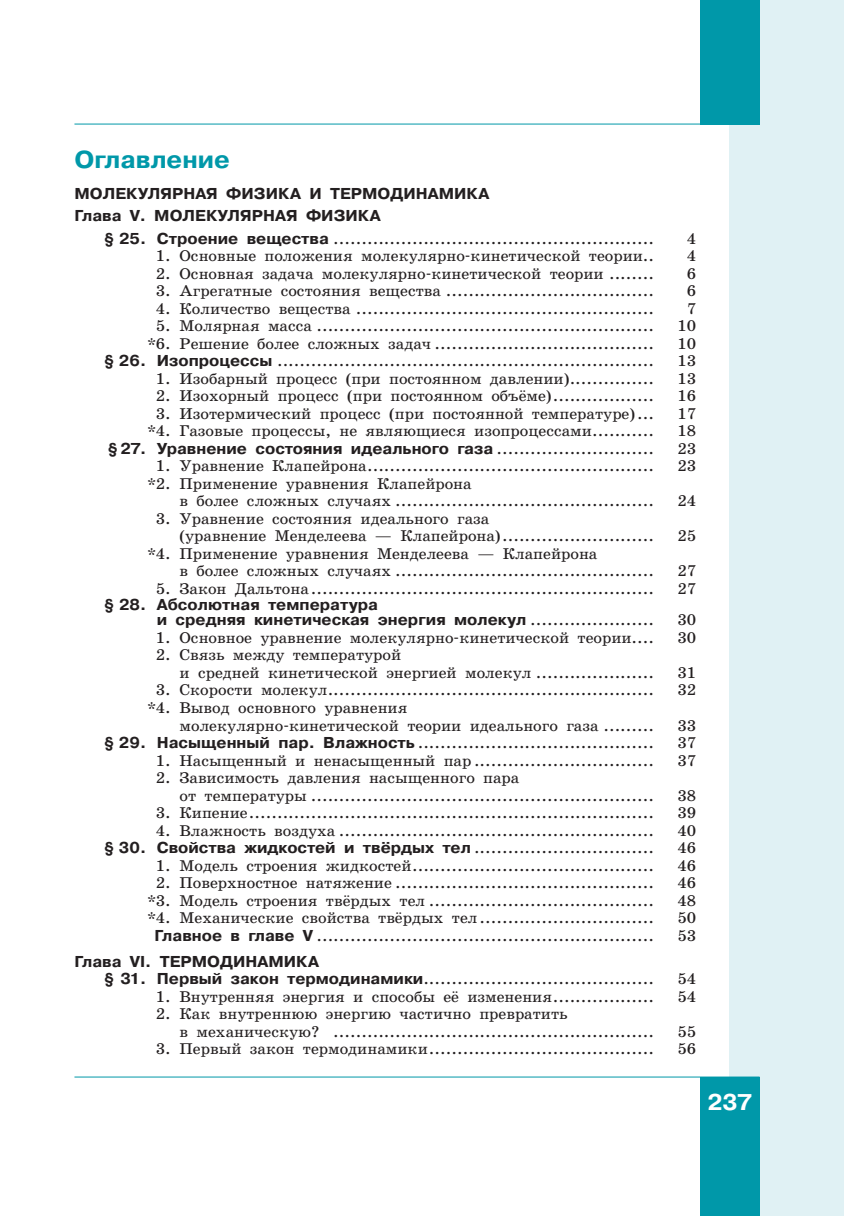
<style>
.page{position:relative;width:844px;height:1216px;background:#fff}
.page>*{position:absolute;margin:0;border:0;box-sizing:border-box;transform-origin:0 0}
.Глава{font:700 24.5px "Pragmatica C San Pin";color:#0098a9}
.t1{font:700 22.75px "Pragmatica C San Pin";color:#fff}
.основной{font:15.75px/17.5px "School Book C San Pin";color:#231f20}
.основной-2{font:700 15.75px/15.8px "Pragmatica C San Pin";color:#231f20}
.s1{font-family:"Pragmatica C San Pin";font-weight:700}
.s2{font-family:"School Book C San Pin";font-weight:400}
</style>
<div class="page">
<div style="left:729px;top:0;width:114px;height:1215px;background:#e0f1f4"></div>
<div style="left:699px;top:1076px;width:60px;height:139px;background:#0098a9"></div>
<div style="left:699px;top:0;width:60px;height:124px;background:#0098a9"></div>
<hr style="left:74px;top:124px;width:685px;height:1px;background:#0098a9">
<hr style="left:74px;top:1076px;width:685px;height:1px;background:#0098a9">
<p class="Глава" style="left:74px;top:146px;width:157px">Оглавление</p>
<p class="основной-2" style="left:74px;top:186px;width:416px">МОЛЕКУЛЯРНАЯ ФИЗИКА И ТЕРМОДИНАМИКА</p>
<p class="основной-2" style="left:74px;top:208px;width:308px">Глава V. МОЛЕКУЛЯРНАЯ ФИЗИКА</p>
<p class="основной" style="left:104px;top:230px;width:551px"><span class="s1">§ 25. Строение вещества</span> .........................................................</p>
<p class="основной" style="left:686px;top:230px;width:11px">4</p>
<p class="основной" style="left:156px;top:247px;width:499px">1. Основные положения молекулярно-кинетической теории..</p>
<p class="основной" style="left:686px;top:247px;width:11px">4</p>
<p class="основной" style="left:156px;top:265px;width:499px">2. Основная задача молекулярно-кинетической теории ........</p>
<p class="основной" style="left:686px;top:265px;width:11px">6</p>
<p class="основной" style="left:156px;top:282px;width:499px">3. Агрегатные состояния вещества .....................................</p>
<p class="основной" style="left:686px;top:282px;width:11px">6</p>
<p class="основной" style="left:156px;top:300px;width:499px">4. Количество вещества .....................................................</p>
<p class="основной" style="left:686px;top:300px;width:11px">7</p>
<p class="основной" style="left:156px;top:317px;width:499px">5. Молярная масса ............................................................</p>
<p class="основной" style="left:677px;top:317px;width:20px">10</p>
<p class="основной" style="left:147px;top:335px;width:508px">*6. Решение более сложных задач .......................................</p>
<p class="основной" style="left:677px;top:335px;width:20px">10</p>
<p class="основной" style="left:104px;top:352px;width:551px"><span class="s1">§ 26. Изопроцессы</span> ...................................................................</p>
<p class="основной" style="left:677px;top:352px;width:20px">13</p>
<p class="основной" style="left:156px;top:370px;width:499px">1. Изобарный процесс (при постоянном давлении)...............</p>
<p class="основной" style="left:677px;top:370px;width:20px">13</p>
<p class="основной" style="left:156px;top:387px;width:499px">2. Изохорный процесс (при постоянном объёме)..................</p>
<p class="основной" style="left:677px;top:387px;width:20px">16</p>
<p class="основной" style="left:156px;top:405px;width:499px">3. Изотермический процесс (при постоянной температуре)...</p>
<p class="основной" style="left:677px;top:405px;width:20px">17</p>
<p class="основной" style="left:147px;top:422px;width:508px">*4. Газовые процессы, не являющиеся изопроцессами...........</p>
<p class="основной" style="left:677px;top:422px;width:20px">18</p>
<p class="основной-2" style="left:108px;top:440px;width:547px">§ 27. Уравнение состояния идеального газа <span class="s2">............................</span></p>
<p class="основной" style="left:677px;top:440px;width:20px">23</p>
<p class="основной" style="left:156px;top:457px;width:499px">1. Уравнение Клапейрона...................................................</p>
<p class="основной" style="left:677px;top:457px;width:20px">23</p>
<p class="основной" style="left:179px;top:475px;width:476px;text-indent:-32px">*2. Применение уравнения Клапейрона<br>в более сложных случаях ..............................................</p>
<p class="основной" style="left:677px;top:492px;width:20px">24</p>
<p class="основной" style="left:179px;top:510px;width:476px;text-indent:-24px">3. Уравнение состояния идеального газа<br>(уравнение Менделеева — Клапейрона)...........................</p>
<p class="основной" style="left:179px;top:545px;width:476px;text-indent:-32px">*4. Применение уравнения Менделеева — Клапейрона<br>в более сложных случаях ..............................................</p>
<p class="основной" style="left:677px;top:527px;width:20px">25</p>
<p class="основной" style="left:677px;top:562px;width:20px">27</p>
<p class="основной" style="left:156px;top:580px;width:499px">5. Закон Дальтона.............................................................</p>
<p class="основной" style="left:677px;top:580px;width:20px">27</p>
<p class="основной-2" style="left:157px;top:596px;width:498px;text-indent:-52px">§ 28. Абсолютная температура<br>и средняя кинетическая энергия молекул <span class="s2">......................</span></p>
<p class="основной" style="left:677px;top:611px;width:20px">30</p>
<p class="основной" style="left:156px;top:629px;width:499px">1. Основное уравнение молекулярно-кинетической теории....</p>
<p class="основной" style="left:677px;top:629px;width:20px">30</p>
<p class="основной" style="left:179px;top:646px;width:476px;text-indent:-24px">2. Связь между температурой<br>и средней кинетической энергией молекул .....................</p>
<p class="основной" style="left:677px;top:664px;width:20px">31</p>
<p class="основной" style="left:156px;top:681px;width:499px">3. Скорости молекул..........................................................</p>
<p class="основной" style="left:677px;top:681px;width:20px">32</p>
<p class="основной" style="left:179px;top:699px;width:476px;text-indent:-32px">*4. Вывод основного уравнения<br>молекулярно-кинетической теории идеального газа .........</p>
<p class="основной" style="left:677px;top:716px;width:20px">33</p>
<p class="основной" style="left:104px;top:734px;width:551px"><span class="s1">§ 29. Насыщенный пар. Влажность</span> ..........................................</p>
<p class="основной" style="left:677px;top:734px;width:20px">37</p>
<p class="основной" style="left:156px;top:751px;width:499px">1. Насыщенный и ненасыщенный пар ................................</p>
<p class="основной" style="left:677px;top:751px;width:20px">37</p>
<p class="основной" style="left:179px;top:769px;width:476px;text-indent:-24px">2. Зависимость давления насыщенного пара<br>от температуры .............................................................</p>
<p class="основной" style="left:677px;top:786px;width:20px">38</p>
<p class="основной" style="left:156px;top:804px;width:499px">3. Кипение........................................................................</p>
<p class="основной" style="left:677px;top:804px;width:20px">39</p>
<p class="основной" style="left:156px;top:821px;width:499px">4. Влажность воздуха ........................................................</p>
<p class="основной" style="left:677px;top:821px;width:20px">40</p>
<p class="основной-2" style="left:104px;top:839px;width:551px">§ 30. Свойства жидкостей и твёрдых тел <span class="s2">................................</span></p>
<p class="основной" style="left:677px;top:839px;width:20px">46</p>
<p class="основной" style="left:156px;top:856px;width:499px">1. Модель строения жидкостей...........................................</p>
<p class="основной" style="left:677px;top:856px;width:20px">46</p>
<p class="основной" style="left:156px;top:874px;width:499px">2. Поверхностное натяжение ..............................................</p>
<p class="основной" style="left:677px;top:874px;width:20px">46</p>
<p class="основной" style="left:147px;top:891px;width:508px">*3. Модель строения твёрдых тел ........................................</p>
<p class="основной" style="left:677px;top:891px;width:20px">48</p>
<p class="основной" style="left:147px;top:909px;width:508px">*4. Механические свойства твёрдых тел...............................</p>
<p class="основной" style="left:677px;top:909px;width:20px">50</p>
<p class="основной" style="left:154px;top:926px;width:501px"><span class="s1">Главное в главе V</span> ............................................................</p>
<p class="основной" style="left:677px;top:926px;width:20px">53</p>
<p class="основной-2" style="left:74px;top:953px;width:246px">Глава VI. ТЕРМОДИНАМИКА</p>
<p class="основной" style="left:104px;top:970px;width:551px"><span class="s1">§ 31. Первый закон термодинамики</span>.........................................</p>
<p class="основной" style="left:677px;top:970px;width:20px">54</p>
<p class="основной" style="left:156px;top:987px;width:499px">1. Внутренняя энергия и способы её изменения..................</p>
<p class="основной" style="left:677px;top:987px;width:20px">54</p>
<p class="основной" style="left:179px;top:1005px;width:476px;text-indent:-24px">2. Как внутреннюю энергию частично превратить<br>в механическую? .........................................................</p>
<p class="основной" style="left:677px;top:1022px;width:20px">55</p>
<p class="основной" style="left:156px;top:1040px;width:499px">3. Первый закон термодинамики........................................</p>
<p class="основной" style="left:677px;top:1040px;width:20px">56</p>
<h2 class="t1" style="left:707px;top:1089px;width:46px">237</h2>
</div>
